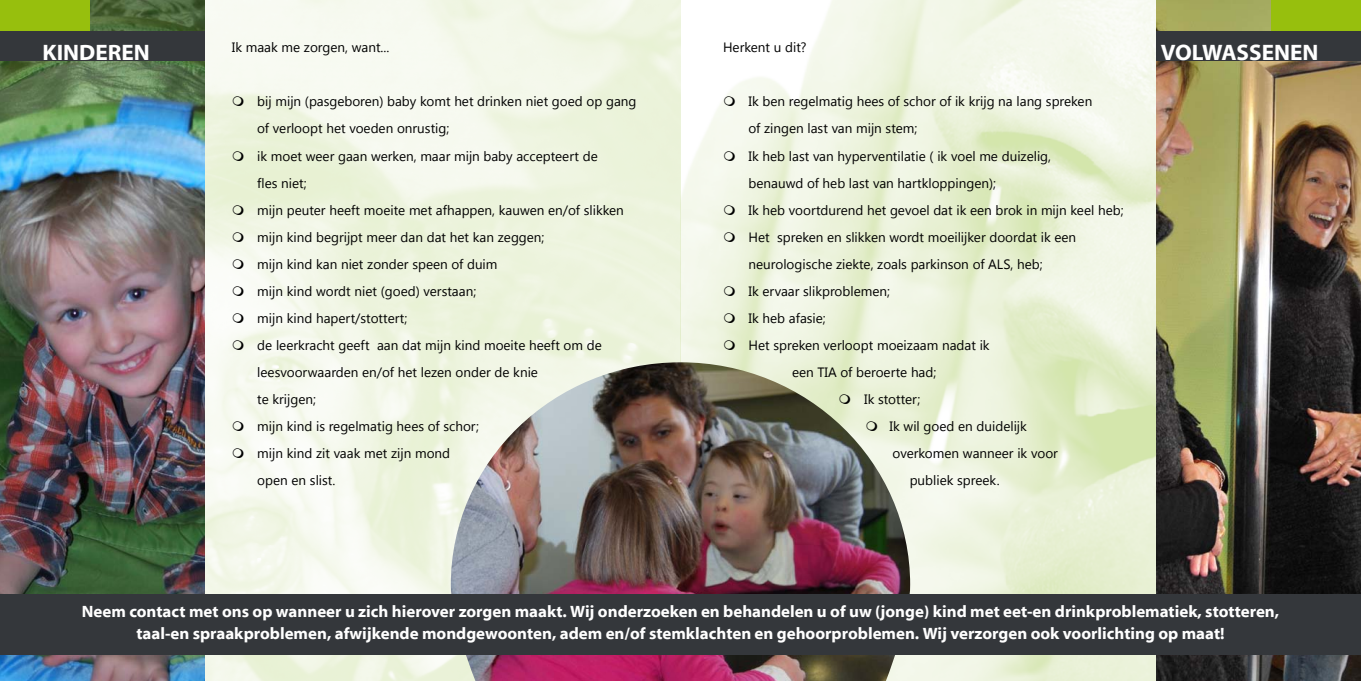
<style>
.page{position:relative;width:1361px;height:681px;background:#fff}
.page>*{position:absolute;margin:0;border:0;box-sizing:border-box;transform-origin:0 0}
.t1{font:700 22.5px "Myriad Web Pro";color:#fff}
.t2{font:700 16.5px/22.5px "Myriad Web Pro";color:#fff;text-align:center}
.t3{font:13.5px/27px "Segoe UI";color:#000}
</style>
<div class="page">
<img style="left:204px;top:0;width:953px;height:680px">
<img style="left:1157px;top:0;width:204px;height:680px">
<img style="left:0;top:0;width:204px;height:680px">
<div style="left:0;top:0;width:89px;height:31px;background:#97bf0d"></div>
<div style="left:0;top:31px;width:204px;height:30px;background:#34373b"></div>
<img style="left:451px;top:362px;width:459px;height:318px">
<div style="left:0;top:594px;width:1361px;height:60px;background:#34373b"></div>
<div style="left:1271px;top:0;width:90px;height:31px;background:#97bf0d"></div>
<div style="left:1157px;top:31px;width:204px;height:30px;background:#34373b"></div>
<svg style="left:724px;top:96px;width:11px;height:10px"></svg>
<svg style="left:724px;top:150px;width:11px;height:10px"></svg>
<svg style="left:724px;top:204px;width:11px;height:10px"></svg>
<svg style="left:724px;top:231px;width:11px;height:10px"></svg>
<svg style="left:724px;top:285px;width:11px;height:10px"></svg>
<svg style="left:724px;top:312px;width:11px;height:10px"></svg>
<svg style="left:724px;top:339px;width:11px;height:10px"></svg>
<svg style="left:839px;top:393px;width:11px;height:10px"></svg>
<svg style="left:866px;top:420px;width:11px;height:10px"></svg>
<svg style="left:233px;top:96px;width:10px;height:10px"></svg>
<svg style="left:233px;top:150px;width:10px;height:10px"></svg>
<svg style="left:233px;top:204px;width:10px;height:10px"></svg>
<svg style="left:233px;top:231px;width:10px;height:10px"></svg>
<svg style="left:233px;top:258px;width:10px;height:10px"></svg>
<svg style="left:233px;top:285px;width:10px;height:10px"></svg>
<svg style="left:233px;top:312px;width:10px;height:10px"></svg>
<svg style="left:233px;top:339px;width:10px;height:10px"></svg>
<svg style="left:233px;top:420px;width:10px;height:10px"></svg>
<svg style="left:233px;top:447px;width:10px;height:10px"></svg>
<h1 class="t1" style="left:43px;top:40px;width:109px">Kinderen</h1>
<p class="t3" style="left:723px;top:33px;width:85px">Herkent u dit?</p>
<p class="t3" style="left:748px;top:87px;width:345px">Ik ben regelmatig hees of schor of ik krijg na lang spreken</p>
<p class="t3" style="left:748px;top:114px;width:170px">of zingen last van mijn stem;</p>
<p class="t3" style="left:748px;top:141px;width:304px">Ik heb last van hyperventilatie ( ik voel me duizelig,</p>
<p class="t3" style="left:748px;top:168px;width:249px">benauwd of heb last van hartkloppingen);</p>
<p class="t3" style="left:748px;top:195px;width:376px">Ik heb voortdurend het gevoel dat ik een brok in mijn keel heb;</p>
<p class="t3" style="left:748px;top:222px;width:329px">Het spreken en slikken wordt moeilijker doordat ik een</p>
<p class="t3" style="left:748px;top:249px;width:296px">neurologische ziekte, zoals parkinson of ALS, heb;</p>
<p class="t3" style="left:748px;top:276px;width:143px">Ik ervaar slikproblemen;</p>
<p class="t3" style="left:748px;top:303px;width:79px">Ik heb afasie;</p>
<p class="t3" style="left:748px;top:330px;width:243px">Het spreken verloopt moeizaam nadat ik</p>
<p class="t3" style="left:792px;top:357px;width:146px">een TIA of beroerte had;</p>
<p class="t3" style="left:864px;top:384px;width:58px">Ik stotter;</p>
<p class="t3" style="left:889px;top:411px;width:139px">Ik wil goed en duidelijk</p>
<p class="t3" style="left:892px;top:438px;width:167px">overkomen wanneer ik voor</p>
<p class="t3" style="left:909px;top:465px;width:91px">publiek spreek.</p>
<p class="t3" style="left:232px;top:33px;width:159px">Ik maak me zorgen, want...</p>
<p class="t3" style="left:257px;top:87px;width:381px">bij mijn (pasgeboren) baby komt het drinken niet goed op gang of verloopt het voeden onrustig;<br>ik moet weer gaan werken, maar mijn baby accepteert de<br>fles niet;<br>mijn peuter heeft moeite met afhappen, kauwen en/of slikken mijn kind begrijpt meer dan dat het kan zeggen;<br>mijn kind kan niet zonder speen of duim<br>mijn kind wordt niet (goed) verstaan;<br>mijn kind hapert/stottert;<br>de leerkracht geeft aan dat mijn kind moeite heeft om de leesvoorwaarden en/of het lezen onder de knie<br>te krijgen;<br>mijn kind is regelmatig hees of schor;<br>mijn kind zit vaak met zijn mond<br>open en slist.</p>
<h1 class="t1" style="left:1160px;top:40px;width:159px">Volwassenen</h1>
<p class="t2" style="left:82px;top:600px;width:1199px">Neem contact met ons op wanneer u zich hierover zorgen maakt. Wij onderzoeken en behandelen u of uw (jonge) kind met eet-en drinkproblematiek, stotteren, taal-en spraakproblemen, afwijkende mondgewoonten, adem en/of stemklachten en gehoorproblemen. Wij verzorgen ook voorlichting op maat!</p>
</div>
